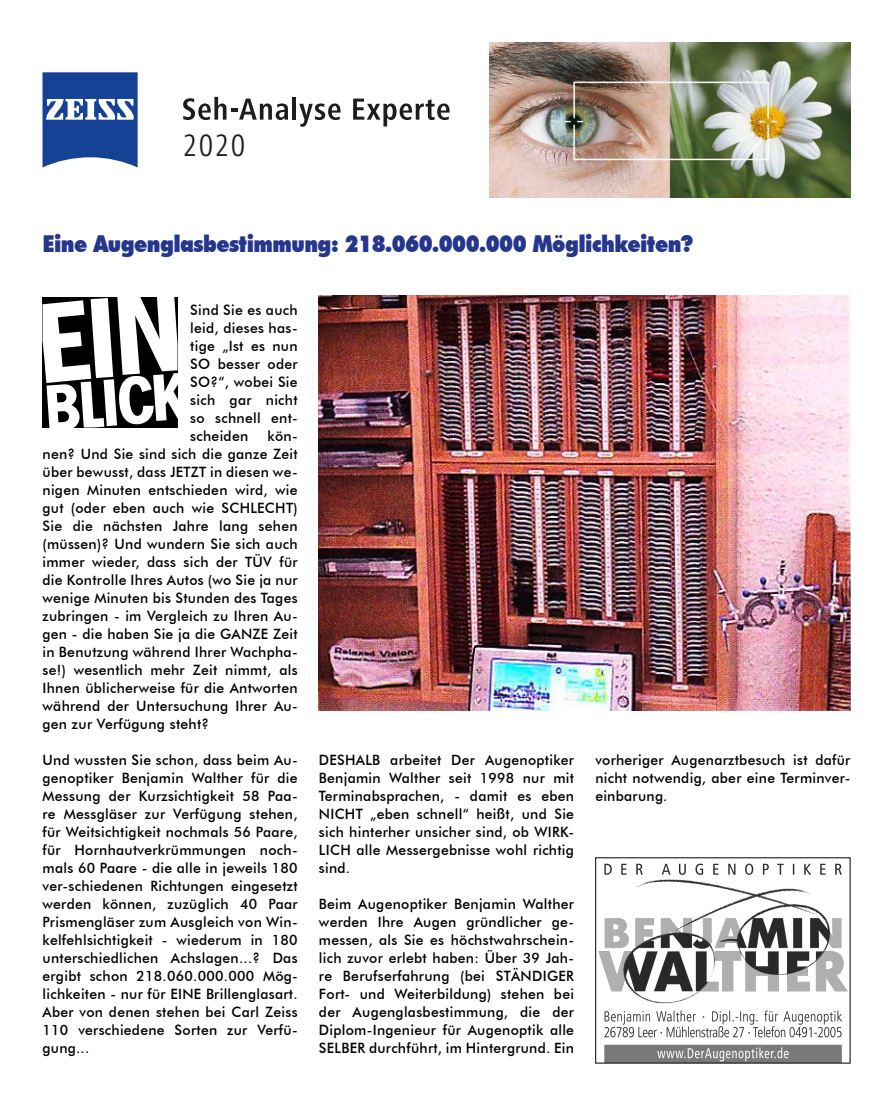
<style>
.page{position:relative;width:893px;height:1106px;background:#fff}
.page>*{position:absolute;margin:0;border:0;box-sizing:border-box;transform-origin:0 0}
.t1{font:300 31.58px "Ingra Cd";color:#1d1d1c}
.t2{font:900 23.25px "Futura BT";letter-spacing:-.025em;color:#25378d;scale:.88 1}
.t3{font:500 14.25px/18px "Futura BT";letter-spacing:.02em;color:#000;text-align:justify}
</style>
<div class="page">
<svg style="left:183px;top:97px;width:105px;height:23px"></svg>
<hr style="left:293px;top:97px;width:3px;height:23px;background:#1d1d1c">
<svg style="left:299px;top:103px;width:42px;height:24px"></svg>
<svg style="left:353px;top:99px;width:97px;height:27px"></svg>
<svg style="left:43px;top:72px;width:95px;height:95px"></svg>
<img style="left:598px;top:863px;width:250px;height:198px">
<img style="left:489px;top:43px;width:361px;height:155px">
<svg style="left:43px;top:297px;width:135px;height:130px"></svg>
<img style="left:319px;top:296px;width:531px;height:414px">
<h1 class="t1" style="left:184px;top:126px;width:64px">2020</h1>
<h2 class="t2" style="left:43px;top:229px;width:741px">Eine Augenglasbestimmung: 218.060.000.000 Möglichkeiten?</h2>
<p class="t3" style="left:190px;top:301px;width:109px">Sind Sie es auch leid, dieses has&shy;tige „Ist es nun SO besser oder SO?“, wobei Sie sich gar nicht so schnell ent&shy;scheiden</p>
<p class="t3" style="left:43px;top:427px;width:257px;text-indent:225px">kön&shy;nen? Und Sie sind sich die ganze Zeit über bewusst, dass JETZT in diesen we&shy;nigen Minuten entschieden wird, wie gut (oder eben auch wie SCHLECHT)<br>Sie die nächsten Jahre lang sehen (müssen)? Und wundern Sie sich auch immer wieder, dass sich der TÜV für die Kontrolle Ihres Autos (wo Sie ja nur wenige Minuten bis Stunden des Tages zubringen - im Vergleich zu Ihren Au&shy;gen - die haben Sie ja die GANZE Zeit in Benutzung während Ihrer Wachpha&shy;se!) wesentlich mehr Zeit nimmt, als Ihnen üblicherweise für die Antworten während der Untersuchung Ihrer Au&shy;gen zur Verfügung steht?</p>
<p class="t3" style="left:43px;top:751px;width:257px">Und wussten Sie schon, dass beim Au&shy;genoptiker Benjamin Walther für die Messung der Kurzsichtigkeit 58 Paa&shy;re Messgläser zur Verfügung stehen, für Weitsichtigkeit nochmals 56 Paare, für Hornhautverkrümmungen noch&shy;mals 60 Paare - die alle in jeweils 180 ver-schiedenen Richtungen eingesetzt werden können, zuzüglich 40 Paar Prismengläser zum Ausgleich von Win&shy;kelfehlsichtigkeit - wiederum in 180 unterschiedlichen Achslagen...? Das ergibt schon 218.060.000.000 Mög&shy;lichkeiten - nur für EINE Brillenglasart.<br>Aber von denen stehen bei Carl Zeiss 110 verschiedene Sorten zur Verfü&shy;gung...</p>
<p class="t3" style="left:319px;top:751px;width:257px">DESHALB arbeitet Der Augenoptiker Benjamin Walther seit 1998 nur mit Terminabsprachen, - damit es eben NICHT „eben schnell“ heißt, und Sie sich hinterher unsicher sind, ob WIRK-LICH alle Messergebnisse wohl richtig sind.</p>
<p class="t3" style="left:319px;top:895px;width:257px">Beim Augenoptiker Benjamin Walther werden Ihre Augen gründlicher ge&shy;messen, als Sie es höchstwahrschein&shy;lich zuvor erlebt haben: Über 39 Jah&shy;re Berufserfahrung (bei STÄNDIGER Fort- und Weiterbildung) stehen bei der Augenglasbestimmung, die der Diplom-Ingenieur für Augenoptik alle SELBER durchführt, im Hintergrund. Ein</p>
<p class="t3" style="left:595px;top:751px;width:257px">vorheriger Augenarztbesuch ist dafür nicht notwendig, aber eine Terminver&shy;einbarung.</p>
</div>
